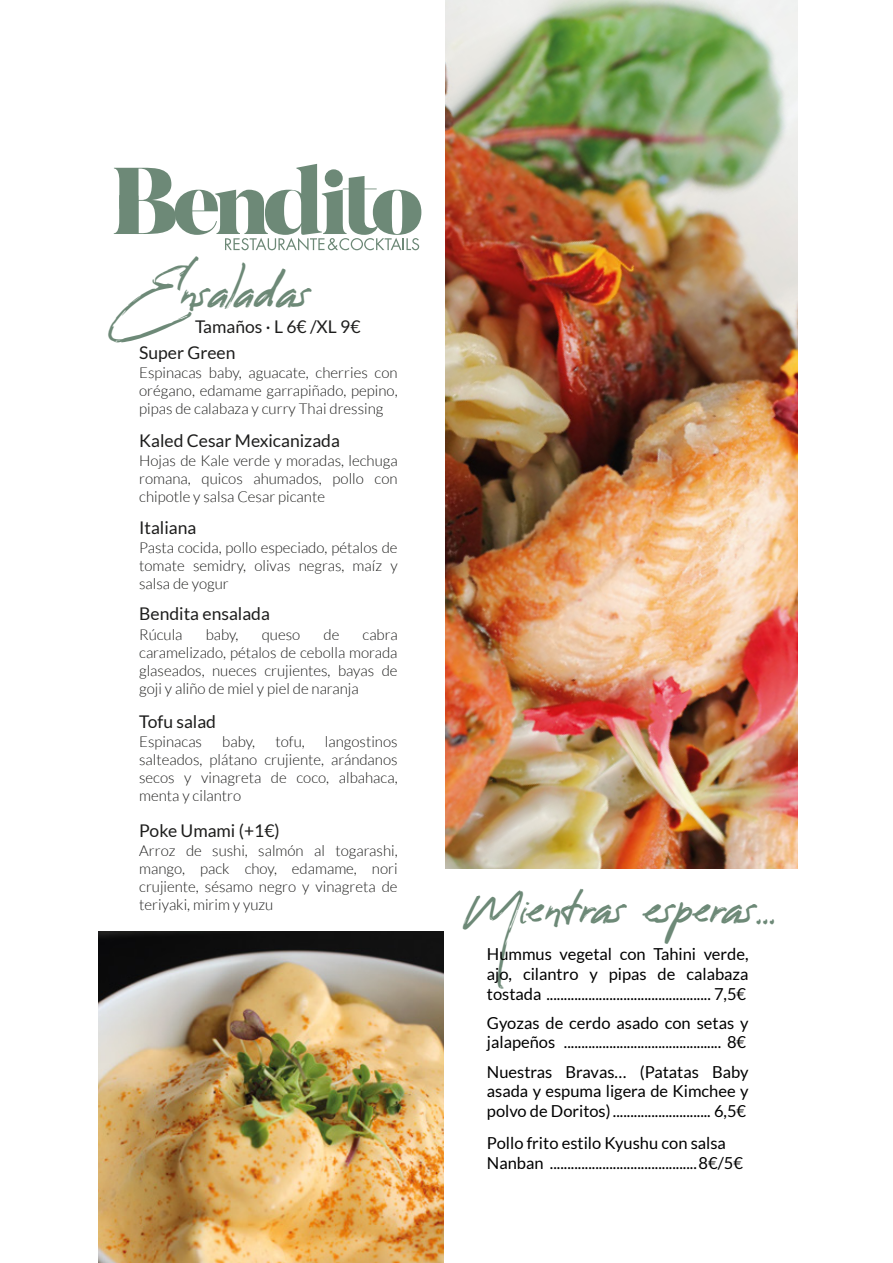
<style>
.page{position:relative;width:893px;height:1263px;background:#fff}
.page>*{position:absolute;margin:0;border:0;box-sizing:border-box;transform-origin:0 0}
.t1{font:40.5px "Reey";letter-spacing:-.01em;color:#6d8977}
.t2{font:17.55px "Lato";color:#1d1d1c}
.t3{font:16.5px/19.8px "Lato";color:#010101;text-align:justify}
.t4{font:300 15px/18px "Lato";color:#1d1d1c;text-align:justify}
</style>
<div class="page">
<svg style="left:114px;top:164px;width:307px;height:87px"></svg>
<img style="left:445px;top:0;width:352px;height:868px">
<img style="left:98px;top:932px;width:345px;height:331px">
<h1 class="t1" style="left:122px;top:270px;width:194px">Ensaladas</h1>
<p class="t2" style="left:139px;top:342px;width:98px">Super Green</p>
<p class="t4" style="left:139px;top:364px;width:260px">Espinacas baby, aguacate, cherries con orégano, edamame garrapiñado, pepino, pipas de calabaza y curry Thai dressing</p>
<p class="t2" style="left:139px;top:431px;width:202px">Kaled Cesar Mexicanizada</p>
<p class="t4" style="left:139px;top:452px;width:260px">Hojas de Kale verde y moradas, lechuga romana, quicos ahumados, pollo con chipotle y salsa Cesar picante</p>
<p class="t2" style="left:139px;top:517px;width:59px">Italiana</p>
<p class="t4" style="left:139px;top:539px;width:260px">Pasta cocida, pollo especiado, pétalos de tomate semidry, olivas negras, maíz y salsa de yogur</p>
<p class="t2" style="left:139px;top:604px;width:132px">Bendita ensalada</p>
<p class="t4" style="left:139px;top:625px;width:45px">Rúcula</p>
<p class="t4" style="left:206px;top:625px;width:34px">baby,</p>
<p class="t4" style="left:262px;top:625px;width:40px">queso</p>
<p class="t4" style="left:323px;top:625px;width:17px">de</p>
<p class="t2" style="left:195px;top:317px;width:167px">Tamaños · L 6€ /XL 9€</p>
<p class="t4" style="left:139px;top:625px;width:260px;text-indent:223px">cabra caramelizado, pétalos de cebolla morada glaseados, nueces crujientes, bayas de goji y aliño de miel y piel de naranja</p>
<p class="t2" style="left:139px;top:711px;width:78px">Tofu salad</p>
<p class="t4" style="left:139px;top:733px;width:64px">Espinacas</p>
<p class="t4" style="left:222px;top:733px;width:34px">baby,</p>
<p class="t4" style="left:275px;top:733px;width:31px">tofu,</p>
<p class="t4" style="left:139px;top:733px;width:260px;text-indent:186px">langostinos salteados, plátano crujiente, arándanos secos y vinagreta de coco, albahaca, menta y cilantro</p>
<p class="t2" style="left:139px;top:821px;width:142px">Poke Umami (+1€)</p>
<p class="t4" style="left:139px;top:842px;width:260px">Arroz de sushi, salmón al togarashi, mango, pack choy, edamame, nori crujiente, sésamo negro y vinagreta de teriyaki, mirim y yuzu</p>
<h1 class="t1" style="left:463px;top:886px;width:314px">Mientras esperas...</h1>
<p class="t3" style="left:487px;top:944px;width:263px">Hummus vegetal con Tahini verde, ajo, cilantro y pipas de calabaza tostada ............................................... 7,5€</p>
<p class="t3" style="left:487px;top:1013px;width:263px">Gyozas de cerdo asado con setas y jalapeños ............................................. 8€</p>
<p class="t3" style="left:487px;top:1062px;width:263px">Nuestras Bravas… (Patatas Baby asada y espuma ligera de Kimchee y polvo de Doritos) ............................ 6,5€</p>
<p class="t3" style="left:487px;top:1133px;width:258px">Pollo frito estilo Kyushu con salsa<br>Nanban ..........................................8€/5€</p>
</div>
